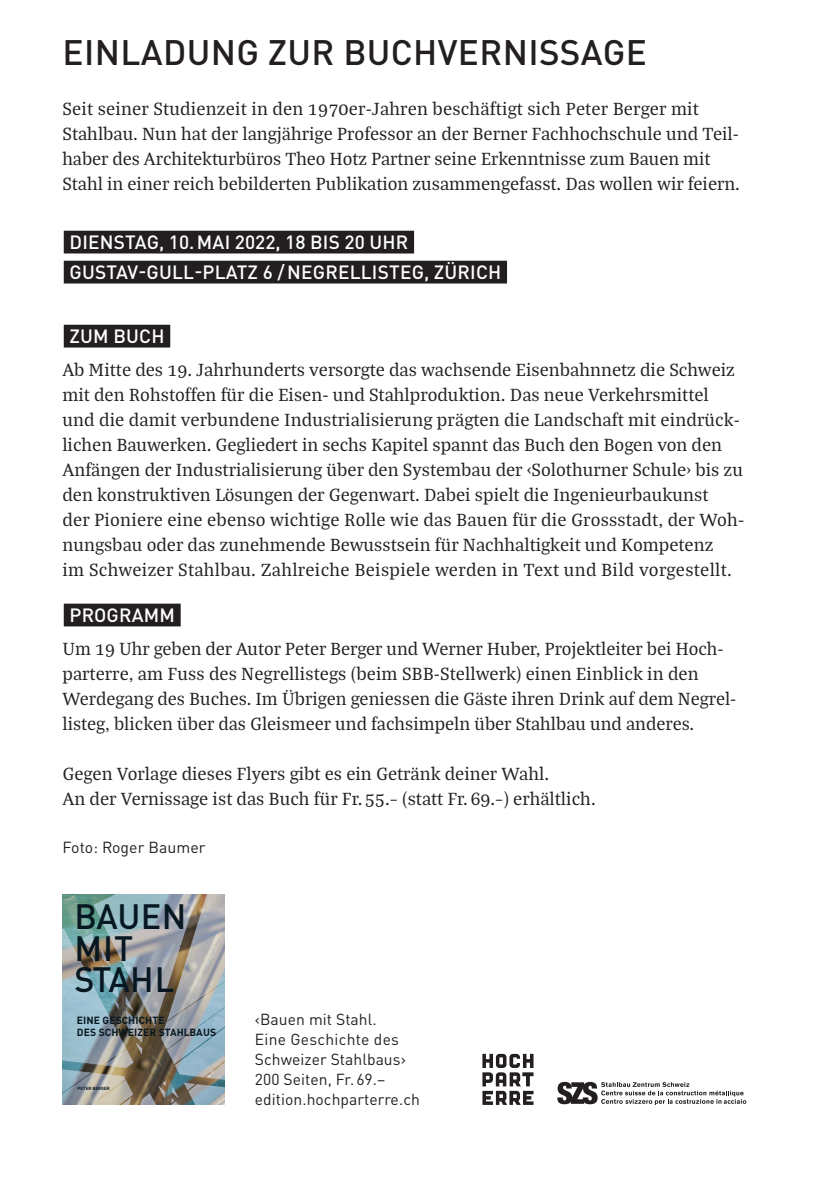
<style>
.page{position:relative;width:840px;height:1191px;background:#fff}
.page>*{position:absolute;margin:0;border:0;box-sizing:border-box;transform-origin:0 0}
.Projektteil_Titel_sc{font:500 35px "DINOT";letter-spacing:.01em;color:#231f20}
.t1{font:500 34.8px/31.4px "DINOT";letter-spacing:.01em;color:#071822}
.Stahlbau_Lauftext{font:19px/25px "Bagatela";color:#231f20}
.Projektteil_Untertit{font:500 19px "DINOT";letter-spacing:.01em;color:#fff}
.Stahlbau_Bildlegende{font:15.8px/20px "DINOT";letter-spacing:.005em;color:#231f20}
.t2{font:700 10.4px/12px "DINOT";letter-spacing:.01em;color:#071822}
.t3{font:700 4.4px "DINOT";letter-spacing:.01em;color:#071822}
</style>
<div class="page">
<svg style="left:482px;top:1053px;width:51px;height:52px"></svg>
<div style="left:64px;top:231px;width:350px;height:22px;background:#231f20"></div>
<div style="left:64px;top:261px;width:442px;height:22px;background:#231f20"></div>
<div style="left:64px;top:325px;width:106px;height:22px;background:#231f20"></div>
<div style="left:64px;top:603px;width:116px;height:23px;background:#231f20"></div>
<img style="left:62px;top:894px;width:163px;height:211px">
<svg style="left:557px;top:1082px;width:189px;height:23px"></svg>
<p class="Projektteil_Titel_sc" style="left:63px;top:30px;width:585px">EINLADUNG ZUR BUCHVERNISSAGE</p>
<p class="Stahlbau_Lauftext" style="left:62px;top:95px;width:678px">Seit seiner Studienzeit in den 1970er-Jahren beschäftigt sich Peter Berger mit Stahlbau. Nun hat der langjährige Professor an der Berner Fachhochschule und Teil&shy;haber des Architekturbüros Theo Hotz Partner seine Erkenntnisse zum Bauen mit Stahl in einer reich bebilderten Publikation zusammengefasst. Das wollen wir feiern.</p>
<p class="Projektteil_Untertit" style="left:69px;top:230px;width:340px">DIENSTAG, 10.MAI 2022, 18 BIS 20 UHR</p>
<p class="Projektteil_Untertit" style="left:69px;top:260px;width:433px">GUSTAV-GULL-PLATZ 6 /NEGRELLISTEG, ZÜRICH</p>
<p class="Projektteil_Untertit" style="left:69px;top:324px;width:96px">ZUM BUCH</p>
<p class="Stahlbau_Lauftext" style="left:62px;top:356px;width:683px">Ab Mitte des 19. Jahrhunderts versorgte das wachsende Eisenbahnnetz die Schweiz mit den Rohstoffen für die Eisen- und Stahlproduktion. Das neue Verkehrsmittel und die damit verbundene Industrialisierung prägten die Landschaft mit eindrück&shy;lichen Bauwerken. Gegliedert in sechs Kapitel spannt das Buch den Bogen von den Anfängen der Industrialisierung über den Systembau der ‹Solothurner Schule› bis zu den konstruktiven Lösungen der Gegenwart. Dabei spielt die Ingenieurbaukunst<br>der Pioniere eine ebenso wichtige Rolle wie das Bauen für die Grossstadt, der Woh&shy;nungsbau oder das zunehmende Bewusstsein für Nachhaltigkeit und Kompetenz<br>im Schweizer Stahlbau. Zahlreiche Beispiele werden in Text und Bild vorgestellt.</p>
<p class="Projektteil_Untertit" style="left:69px;top:603px;width:107px">PROGRAMM</p>
<p class="Stahlbau_Lauftext" style="left:62px;top:635px;width:675px">Um 19 Uhr geben der Autor Peter Berger und Werner Huber, Projektleiter bei Hoch&shy;parterre, am Fuss des Negrellistegs (beim SBB-Stellwerk) einen Einblick in den Werdegang des Buches. Im Übrigen geniessen die Gäste ihren Drink auf dem Negrel&shy;listeg, blicken über das Gleismeer und fachsimpeln über Stahlbau und anderes.</p>
<p class="Stahlbau_Lauftext" style="left:62px;top:760px;width:488px">Gegen Vorlage dieses Flyers gibt es ein Getränk deiner Wahl.</p>
<p class="Stahlbau_Lauftext" style="left:62px;top:785px;width:534px">An der Vernissage ist das Buch für Fr.55.– (statt Fr.69.–) erhältlich.</p>
<p class="Stahlbau_Bildlegende" style="left:62px;top:836px;width:145px">Foto: Roger Baumer</p>
<p class="t1" style="left:74px;top:900px;width:113px">BAUEN<br>MIT<br>STAHL</p>
<p class="t2" style="left:77px;top:1013px;width:141px">EINE GESCHICHTE<br>DES SCHWEIZER STAHLBAUS</p>
<p class="t3" style="left:78px;top:1085px;width:34px">PETER BERGER</p>
<p class="Stahlbau_Bildlegende" style="left:255px;top:1009px;width:152px">‹Bauen mit Stahl.<br>Eine Geschichte des<br>Schweizer Stahlbaus›</p>
<p class="Stahlbau_Bildlegende" style="left:255px;top:1069px;width:132px">200 Seiten, Fr. 69.–</p>
<p class="Stahlbau_Bildlegende" style="left:255px;top:1089px;width:166px">edition.hochparterre.ch</p>
</div>
